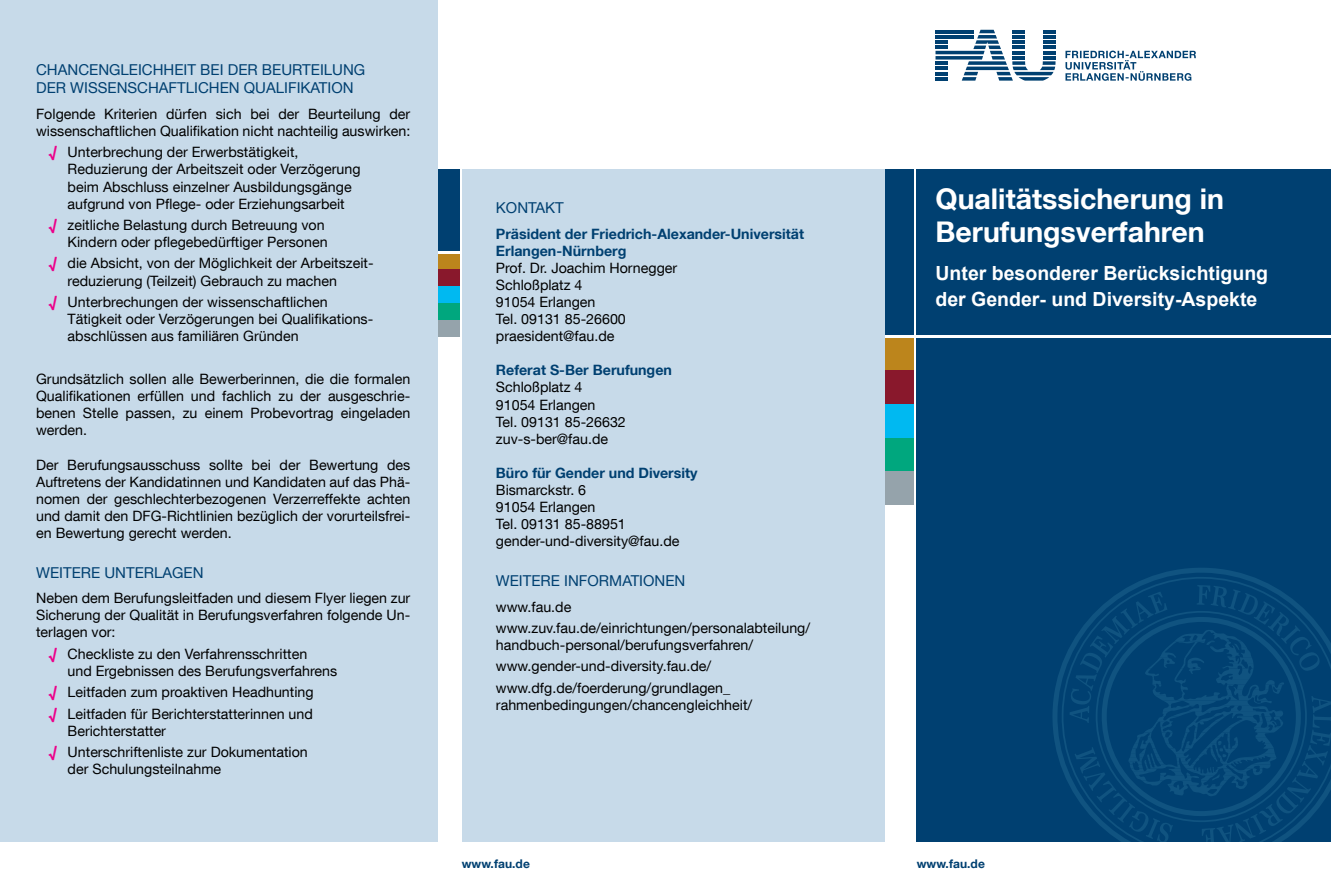
<style>
.page{position:relative;width:1331px;height:893px;background:#fff}
.page>*{position:absolute;margin:0;border:0;box-sizing:border-box;transform-origin:0 0}
.t1{font:700 28.5px/33px "Helvetica Neue LT Com";color:#fff}
.t2{font:700 19.5px/25.5px "Arial";color:#fff}
.t3{font:15px/18px "Helvetica Neue LT Com";color:#004071}
.t4{font:14.25px/17.1px "Helvetica Neue LT Com";color:#000}
.t5{font:700 14.25px/17.1px "Helvetica Neue LT Com";color:#004071}
.t6{font:700 12px "Helvetica Neue LT Com";letter-spacing:.005em;color:#004071}
.s1{font-weight:700;color:#ec008a}
</style>
<div class="page">
<div style="left:0;top:0;width:438px;height:842px;background:#c7dae9"></div>
<div style="left:917px;top:337px;width:414px;height:505px;background:#004071"></div>
<svg style="left:1053px;top:568px;width:217px;height:215px"></svg>
<svg style="left:1069px;top:585px;width:262px;height:257px"></svg>
<div style="left:917px;top:168px;width:414px;height:169px;background:#004071"></div>
<div style="left:884px;top:168px;width:30px;height:169px;background:#004071"></div>
<div style="left:884px;top:337px;width:30px;height:33px;background:#bc851c"></div>
<div style="left:884px;top:370px;width:30px;height:34px;background:#89182c"></div>
<div style="left:884px;top:404px;width:30px;height:34px;background:#00b9f1"></div>
<div style="left:884px;top:438px;width:30px;height:33px;background:#00a77e"></div>
<div style="left:884px;top:471px;width:30px;height:34px;background:#95a3ab"></div>
<hr style="left:884px;top:335px;width:447px;height:3px;background:#fff">
<svg style="left:935px;top:30px;width:120px;height:51px"></svg>
<hr style="left:935px;top:30px;width:39px;height:3px;background:#004071">
<hr style="left:935px;top:40px;width:13px;height:4px;background:#004071">
<svg style="left:1065px;top:51px;width:131px;height:30px"></svg>
<div style="left:438px;top:253px;width:21px;height:16px;background:#bc851c"></div>
<div style="left:438px;top:168px;width:21px;height:85px;background:#004071"></div>
<div style="left:438px;top:269px;width:21px;height:17px;background:#89182c"></div>
<div style="left:438px;top:286px;width:21px;height:17px;background:#00b9f1"></div>
<div style="left:438px;top:303px;width:21px;height:17px;background:#00a77e"></div>
<div style="left:438px;top:320px;width:21px;height:17px;background:#95a3ab"></div>
<div style="left:462px;top:323px;width:422px;height:519px;background:#c7dae9"></div>
<div style="left:462px;top:168px;width:422px;height:169px;background:#c7dae9"></div>
<hr style="left:438px;top:251px;width:22px;height:3px;background:#fff">
<p class="t3" style="left:36px;top:61px;width:331px">CHANCENGLEICHHEIT BEI DER BEURTEILUNG<br>DER WISSENSCHAFTLICHEN QUALIFIKATION</p>
<p class="t4" style="left:36px;top:105px;width:376px">Folgende Kriterien dürfen sich bei der Beurteilung der wissenschaftlichen Qualifikation nicht nachteilig auswirken:</p>
<p class="t4" style="left:68px;top:143px;width:294px;text-indent:-19px"><span class="s1">√</span> Unterbrechung der Erwerbstätigkeit, Reduzierung der Arbeitszeit oder Verzögerung beim Abschluss einzelner Ausbildungsgänge aufgrund von Pflege- oder Erziehungsarbeit</p>
<p class="t4" style="left:49px;top:216px;width:280px;text-align:right"><span class="s1">√</span> zeitliche Belastung durch Betreuung von<br>Kindern oder pflegebedürftiger Personen</p>
<p class="t4" style="left:68px;top:254px;width:307px;text-indent:-19px"><span class="s1">√</span> die Absicht, von der Möglichkeit der Arbeitszeit&shy;reduzierung (Teilzeit) Gebrauch zu machen</p>
<p class="t4" style="left:68px;top:293px;width:307px;text-indent:-19px"><span class="s1">√</span> Unterbrechungen der wissenschaftlichen<br>Tätigkeit oder Verzögerungen bei Qualifikations&shy;abschlüssen aus familiären Gründen</p>
<p class="t4" style="left:36px;top:370px;width:376px;text-align:justify">Grundsätzlich sollen alle Bewerberinnen, die die formalen Qualifikationen erfüllen und fachlich zu der ausgeschrie&shy;benen Stelle passen, zu einem Probevortrag eingeladen werden.</p>
<p class="t4" style="left:36px;top:456px;width:376px;text-align:justify">Der Berufungsausschuss sollte bei der Bewertung des Auftretens der Kandidatinnen und Kandidaten auf das Phä&shy;nomen der geschlechterbezogenen Verzerreffekte achten und damit den DFG-Richtlinien bezüglich der vorurteilsfrei&shy;en Bewertung gerecht werden.</p>
<p class="t3" style="left:36px;top:563px;width:169px">WEITERE UNTERLAGEN</p>
<p class="t4" style="left:36px;top:589px;width:376px;text-align:justify">Neben dem Berufungsleitfaden und diesem Flyer liegen zur Sicherung der Qualität in Berufungsverfahren folgende Un&shy;terlagen vor:</p>
<p class="t4" style="left:68px;top:645px;width:271px;text-indent:-19px"><span class="s1">√</span> Checkliste zu den Verfahrensschritten<br>und Ergebnissen des Berufungsverfahrens</p>
<p class="t4" style="left:49px;top:681px;width:266px;line-height:21.3px"><span class="s1">√</span> Leitfaden zum proaktiven Headhunting <span class="s1">√</span> Leitfaden für Berichterstatterinnen und</p>
<p class="t4" style="left:49px;top:720px;width:260px;line-height:21.3px;text-indent:19px">Berichterstatter<br><span class="s1">√</span> Unterschriftenliste zur Dokumentation</p>
<p class="t4" style="left:68px;top:760px;width:155px">der Schulungsteilnahme</p>
<p class="t3" style="left:496px;top:198px;width:69px">KONTAKT</p>
<p class="t5" style="left:496px;top:224px;width:310px">Präsident der Friedrich-Alexander-Universität<br>Erlangen-Nürnberg</p>
<p class="t4" style="left:496px;top:259px;width:183px">Prof. Dr. Joachim Hornegger<br>Schloßplatz 4<br>91054 Erlangen<br>Tel. 09131 85-26600 praesident@fau.de</p>
<p class="t5" style="left:496px;top:361px;width:178px">Referat S-Ber Berufungen</p>
<p class="t4" style="left:496px;top:378px;width:131px">Schloßplatz 4<br>91054 Erlangen<br>Tel. 09131 85-26632 zuv-s-ber@fau.de</p>
<p class="t5" style="left:496px;top:464px;width:203px">Büro für Gender und Diversity</p>
<p class="t4" style="left:496px;top:481px;width:185px">Bismarckstr. 6<br>91054 Erlangen<br>Tel. 09131 85-88951 gender-und-diversity@fau.de</p>
<p class="t3" style="left:496px;top:571px;width:191px">WEITERE INFORMATIONEN</p>
<p class="t4" style="left:496px;top:595px;width:316px;line-height:21.3px">www.fau.de www.zuv.fau.de/einrichtungen/personalabteilung/</p>
<p class="t4" style="left:496px;top:634px;width:259px;line-height:21.3px">handbuch-personal/berufungsverfahren/ www.gender-und-diversity.fau.de/ www.dfg.de/foerderung/grundlagen_</p>
<p class="t4" style="left:496px;top:696px;width:258px">rahmenbedingungen/chancengleichheit/</p>
<h1 class="t1" style="left:935px;top:182px;width:290px">Qualitätssicherung in<br>Berufungsverfahren</h1>
<h2 class="t2" style="left:935px;top:261px;width:334px">Unter besonderer Berücksichtigung der Gender- und Diversity-Aspekte</h2>
<p class="t6" style="left:462px;top:856px;width:70px">www.fau.de</p>
<p class="t6" style="left:917px;top:856px;width:70px">www.fau.de</p>
</div>
